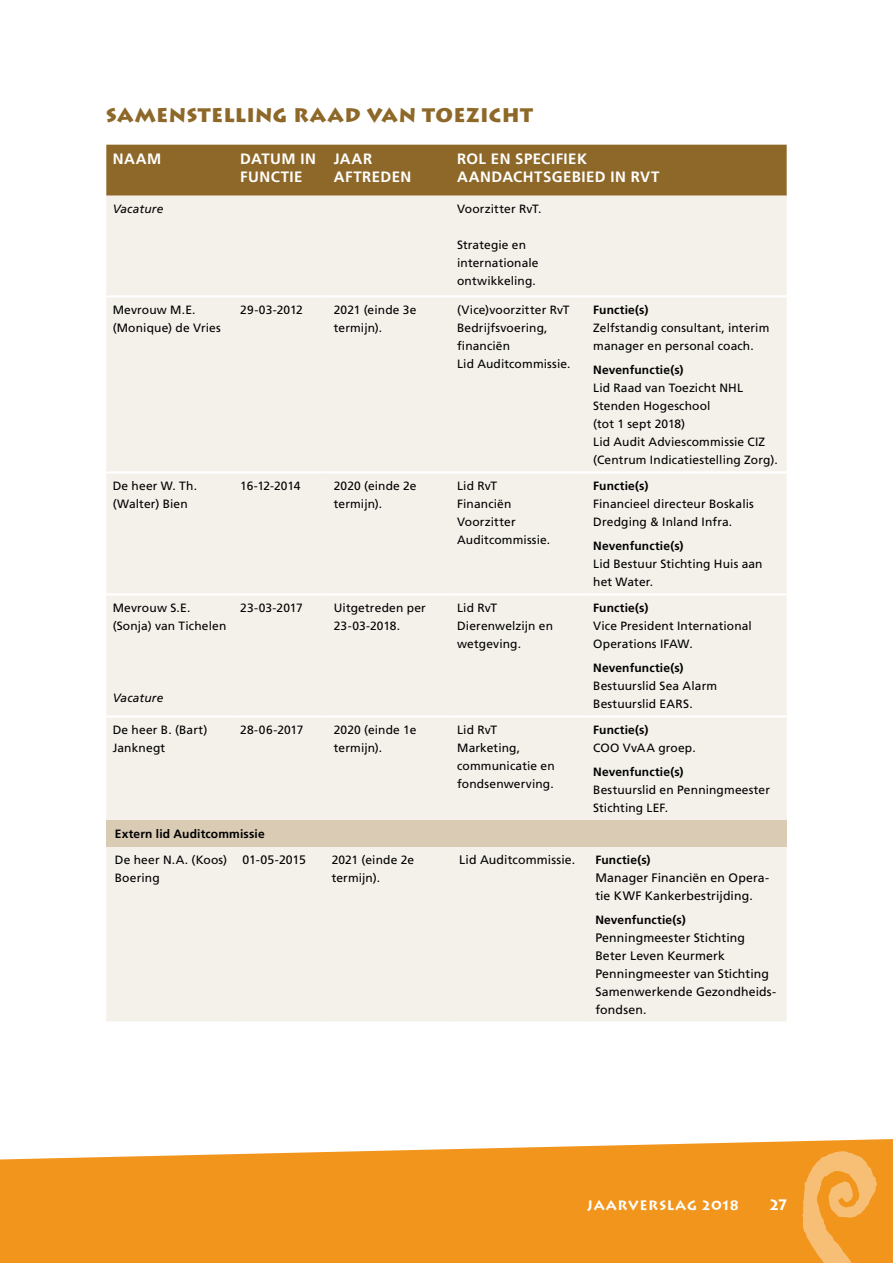
<style>
.page{position:relative;width:893px;height:1263px;background:#fff}
.page>*{position:absolute;margin:0;border:0;box-sizing:border-box;transform-origin:0 0}
.t1{font:900 19.5px "Lithos";letter-spacing:.015em;color:#8e6828}
.t2{font:700 15px/18px "Frutiger LT Std";letter-spacing:.03em;color:#fff}
.t3{font:700 15px "Lithos";color:#fff}
.t4{font:700 13.5px "Lithos";letter-spacing:.05em;color:#fff}
.t5{font:12.3px/18px "Frutiger LT Std";letter-spacing:.01em;color:#000}
.t6{font:12px/18px "Frutiger LT Std";letter-spacing:.01em;color:#000}
.t7{font:700 12px "Frutiger LT Std";letter-spacing:.015em;color:#000}
.t8{font:italic 12px "Frutiger LT Std";letter-spacing:.01em;color:#000}
</style>
<div class="page">
<svg style="left:0;top:1139px;width:893px;height:124px;background:#f39e30"></svg>
<svg style="left:802px;top:1150px;width:75px;height:113px;background:#f4a846"></svg>
<div style="left:106px;top:145px;width:681px;height:51px;background:#8e6828"></div>
<div style="left:106px;top:196px;width:681px;height:825px;background:#f4f0ea"></div>
<div style="left:106px;top:820px;width:681px;height:26px;background:#dacbb5"></div>
<hr style="left:106px;top:295px;width:128px;height:2px;background:#fff">
<hr style="left:234px;top:295px;width:93px;height:2px;background:#fff">
<hr style="left:327px;top:295px;width:124px;height:2px;background:#fff">
<hr style="left:451px;top:295px;width:136px;height:2px;background:#fff">
<hr style="left:587px;top:295px;width:200px;height:2px;background:#fff">
<hr style="left:106px;top:471px;width:128px;height:2px;background:#fff">
<hr style="left:234px;top:471px;width:93px;height:2px;background:#fff">
<hr style="left:327px;top:471px;width:124px;height:2px;background:#fff">
<hr style="left:451px;top:471px;width:136px;height:2px;background:#fff">
<hr style="left:587px;top:471px;width:200px;height:2px;background:#fff">
<hr style="left:106px;top:593px;width:128px;height:3px;background:#fff">
<hr style="left:234px;top:593px;width:93px;height:3px;background:#fff">
<hr style="left:327px;top:593px;width:124px;height:3px;background:#fff">
<hr style="left:451px;top:593px;width:136px;height:3px;background:#fff">
<hr style="left:587px;top:593px;width:200px;height:3px;background:#fff">
<hr style="left:106px;top:715px;width:128px;height:3px;background:#fff">
<hr style="left:234px;top:715px;width:93px;height:3px;background:#fff">
<hr style="left:327px;top:715px;width:124px;height:3px;background:#fff">
<hr style="left:451px;top:715px;width:136px;height:3px;background:#fff">
<hr style="left:587px;top:715px;width:200px;height:3px;background:#fff">
<h1 class="t1" style="left:106px;top:103px;width:428px">SAMENSTELLING RAAD VAN TOEZICHT</h1>
<p class="t2" style="left:113px;top:150px;width:50px">NAAM</p>
<p class="t2" style="left:240px;top:150px;width:77px">DATUM IN<br>FUNCTIE</p>
<p class="t2" style="left:334px;top:150px;width:79px">JAAR<br>AFTREDEN</p>
<p class="t2" style="left:457px;top:150px;width:204px">ROL EN SPECIFIEK<br>AANDACHTSGEBIED IN RVT</p>
<p class="t8" style="left:113px;top:202px;width:52px">Vacature</p>
<p class="t6" style="left:457px;top:200px;width:86px">Voorzitter RvT.</p>
<p class="t6" style="left:457px;top:236px;width:83px">Strategie en internationale ontwikkeling.</p>
<p class="t6" style="left:113px;top:301px;width:110px">Mevrouw M.E. (Monique) de Vries</p>
<p class="t6" style="left:240px;top:301px;width:64px">29-03-2012</p>
<p class="t6" style="left:334px;top:301px;width:84px">2021 (einde 3e termijn).</p>
<p class="t6" style="left:457px;top:301px;width:115px">(Vice)voorzitter RvT<br>Bedrijfsvoering, financiën<br>Lid Auditcommissie.</p>
<p class="t7" style="left:593px;top:303px;width:57px">Functie(s)</p>
<p class="t6" style="left:593px;top:319px;width:178px">Zelfstandig consultant, interim manager en personal coach.</p>
<p class="t7" style="left:593px;top:363px;width:92px">Nevenfunctie(s)</p>
<p class="t6" style="left:593px;top:379px;width:186px">Lid Raad van Toezicht NHL<br>Stenden Hogeschool<br>(tot 1 sept 2018)<br>Lid Audit Adviescommissie CIZ (Centrum Indicatiestelling Zorg).</p>
<p class="t6" style="left:113px;top:477px;width:86px">De heer W. Th. (Walter) Bien</p>
<p class="t6" style="left:240px;top:477px;width:62px">16-12-2014</p>
<p class="t6" style="left:334px;top:477px;width:84px">2020 (einde 2e termijn).</p>
<p class="t6" style="left:457px;top:477px;width:95px">Lid RvT<br>Financiën<br>Voorzitter<br>Auditcommissie.</p>
<p class="t7" style="left:593px;top:479px;width:57px">Functie(s)</p>
<p class="t6" style="left:593px;top:495px;width:162px">Financieel directeur Boskalis<br>Dredging &amp; Inland Infra.</p>
<p class="t7" style="left:593px;top:539px;width:92px">Nevenfunctie(s)</p>
<p class="t6" style="left:593px;top:555px;width:171px">Lid Bestuur Stichting Huis aan het Water.</p>
<p class="t6" style="left:113px;top:599px;width:115px">Mevrouw S.E. (Sonja) van Tichelen</p>
<p class="t8" style="left:113px;top:691px;width:52px">Vacature</p>
<p class="t6" style="left:240px;top:599px;width:64px">23-03-2017</p>
<p class="t6" style="left:334px;top:599px;width:94px">Uitgetreden per<br>23-03-2018.</p>
<p class="t6" style="left:457px;top:599px;width:97px">Lid RvT<br>Dierenwelzijn en wetgeving.</p>
<p class="t7" style="left:593px;top:601px;width:57px">Functie(s)</p>
<p class="t6" style="left:593px;top:617px;width:160px">Vice President International<br>Operations IFAW.</p>
<p class="t7" style="left:593px;top:661px;width:92px">Nevenfunctie(s)</p>
<p class="t6" style="left:593px;top:677px;width:125px">Bestuurslid Sea Alarm<br>Bestuurslid EARS.</p>
<p class="t6" style="left:113px;top:721px;width:96px">De heer B. (Bart)<br>Janknegt</p>
<p class="t6" style="left:240px;top:721px;width:65px">28-06-2017</p>
<p class="t6" style="left:334px;top:721px;width:84px">2020 (einde 1e termijn).</p>
<p class="t6" style="left:457px;top:721px;width:99px">Lid RvT<br>Marketing, communicatie en fondsenwerving.</p>
<p class="t7" style="left:593px;top:723px;width:57px">Functie(s)</p>
<p class="t6" style="left:593px;top:739px;width:104px">COO VvAA groep.</p>
<p class="t7" style="left:593px;top:765px;width:92px">Nevenfunctie(s)</p>
<p class="t6" style="left:593px;top:781px;width:178px">Bestuurslid en Penningmeester<br>Stichting LEF.</p>
<p class="t7" style="left:115px;top:827px;width:151px">Extern lid Auditcommissie</p>
<p class="t6" style="left:115px;top:851px;width:114px">De heer N.A. (Koos)<br>Boering</p>
<p class="t5" style="left:242px;top:851px;width:65px">01-05-2015</p>
<p class="t6" style="left:332px;top:851px;width:84px">2021 (einde 2e termijn).</p>
<p class="t5" style="left:459px;top:851px;width:118px">Lid Auditcommissie.</p>
<p class="t7" style="left:595px;top:853px;width:57px">Functie(s)</p>
<p class="t5" style="left:595px;top:869px;width:175px">Manager Financiën en Opera&shy;tie KWF Kankerbestrijding.</p>
<p class="t7" style="left:595px;top:913px;width:92px">Nevenfunctie(s)</p>
<p class="t5" style="left:595px;top:929px;width:182px">Penningmeester Stichting<br>Beter Leven Keurmerk<br>Penningmeester van Stichting<br>Samenwerkende Gezondheids&shy;fondsen.</p>
<p class="t4" style="left:587px;top:1198px;width:153px">JAARVERSLAG 2018</p>
<p class="t3" style="left:770px;top:1196px;width:18px">27</p>
</div>
